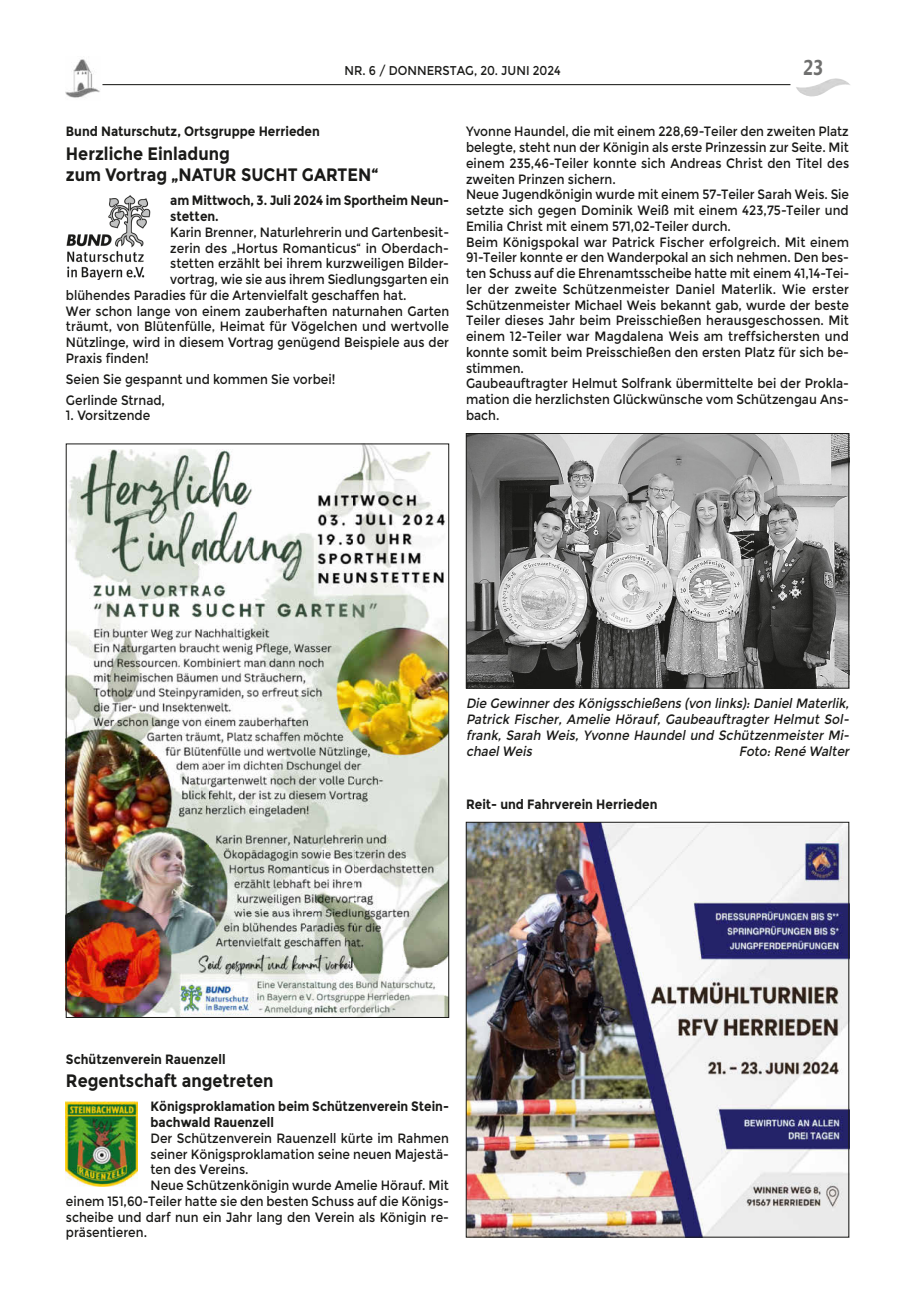
<style>
.page{position:relative;width:915px;height:1297px;background:#fff}
.page>*{position:absolute;margin:0;border:0;box-sizing:border-box;transform-origin:0 0}
.t1{font:700 22.5px "Flora Itc T";color:#6f6f6e;scale:.8 1}
.t2{font:700 18px/21px "Montserrat";color:#1a1a18;scale:.9 1}
.t3{font:13.5px/15.8px "Montserrat";color:#1a1a18;scale:.9 1}
.t4{font:700 13.5px/15.8px "Montserrat";color:#1a1a18;scale:.9 1}
.t5{font:italic 13.5px/15.8px "Montserrat";color:#1a1a18;text-align:justify;scale:.9 1}
.t6{font:12.75px "Montserrat";color:#1a1a18;scale:.9 1}
</style>
<div class="page">
<img style="left:796px;top:78px;width:54px;height:18px">
<hr style="left:102px;top:84px;width:688px;height:1px;background:#1a1a18">
<img style="left:66px;top:59px;width:34px;height:39px">
<img style="left:68px;top:446px;width:379px;height:570px">
<img style="left:66px;top:1101px;width:72px;height:85px">
<img style="left:66px;top:195px;width:85px;height:85px">
<img style="left:468px;top:435px;width:378px;height:251px">
<div style="left:466px;top:433px;width:382px;height:255px;border:1px solid #1a1a18"></div>
<img style="left:468px;top:824px;width:378px;height:411px">
<div style="left:466px;top:822px;width:382px;height:415px;border:1px solid #1a1a18"></div>
<p class="t6" style="left:344px;top:63px;width:242px">NR. 6 / DONNERSTAG, 20. JUNI 2024</p>
<h1 class="t1" style="left:803px;top:55px;width:26px">23</h1>
<p class="t4" style="left:66px;top:124px;width:283px">Bund Naturschutz, Ortsgruppe Herrieden</p>
<h2 class="t2" style="left:66px;top:143px;width:348px">Herzliche Einladung<br>zum Vortrag „NATUR SUCHT GARTEN“</h2>
<p class="t4" style="left:170px;top:193px;width:311px">am Mittwoch, 3. Juli 2024 im Sportheim Neun&shy;stetten.</p>
<p class="t3" style="left:170px;top:224px;width:311px">Karin Brenner, Naturlehrerin und Gartenbesit-</p>
<p class="t3" style="left:170px;top:240px;width:311px">zerin des „Hortus Romanticus“ in Oberdach-</p>
<p class="t3" style="left:170px;top:256px;width:311px">stetten erzählt bei ihrem kurzweiligen Bilder-</p>
<p class="t3" style="left:170px;top:272px;width:311px">vortrag, wie sie aus ihrem Siedlungsgarten ein</p>
<p class="t3" style="left:66px;top:287px;width:380px">blühendes Paradies für die Artenvielfalt geschaffen hat.</p>
<p class="t3" style="left:66px;top:303px;width:427px">Wer schon lange von einem zauberhaften naturnahen Garten</p>
<p class="t3" style="left:66px;top:319px;width:427px">träumt, von Blütenfülle, Heimat für Vögelchen und wertvolle</p>
<p class="t3" style="left:66px;top:335px;width:427px">Nützlinge, wird in diesem Vortrag genügend Beispiele aus der</p>
<p class="t3" style="left:66px;top:350px;width:93px">Praxis finden!</p>
<p class="t3" style="left:66px;top:369px;width:301px;line-height:20.9px">Seien Sie gespannt und kommen Sie vorbei!<br>Gerlinde Strnad,</p>
<p class="t3" style="left:66px;top:408px;width:95px">1. Vorsitzende</p>
<p class="t3" style="left:466px;top:124px;width:427px">Yvonne Haundel, die mit einem 228,69-Teiler den zweiten Platz belegte, steht nun der Königin als erste Prinzessin zur Seite. Mit einem 235,46-Teiler konnte sich Andreas Christ den Titel des zweiten Prinzen sichern.<br>Neue Jugendkönigin wurde mit einem 57-Teiler Sarah Weis. Sie setzte sich gegen Dominik Weiß mit einem 423,75-Teiler und Emilia Christ mit einem 571,02-Teiler durch.<br>Beim Königspokal war Patrick Fischer erfolgreich. Mit einem 91-Teiler konnte er den Wanderpokal an sich nehmen. Den bes&shy;ten Schuss auf die Ehrenamtsscheibe hatte mit einem 41,14-Tei&shy;ler der zweite Schützenmeister Daniel Materlik. Wie erster Schützenmeister Michael Weis bekannt gab, wurde der beste Teiler dieses Jahr beim Preisschießen herausgeschossen. Mit einem 12-Teiler war Magdalena Weis am treffsichersten und konnte somit beim Preisschießen den ersten Platz für sich be&shy;stimmen.<br>Gaubeauftragter Helmut Solfrank übermittelte bei der Prokla&shy;mation die herzlichsten Glückwünsche vom Schützengau Ans&shy;bach.</p>
<p class="t5" style="left:466px;top:696px;width:430px">Die Gewinnerdes Königsschießens (von links):DanielMaterlik, Patrick Fischer, Amelie Hörauf, Gaubeauftragter Helmut Sol&shy;frank, Sarah Weis, Yvonne Haundel und Schützenmeister Mi&shy;chaelWeis</p>
<p class="t5" style="left:738px;top:743px;width:127px">Foto:René Walter</p>
<p class="t4" style="left:466px;top:796px;width:214px">Reit- und Fahrverein Herrieden</p>
<p class="t4" style="left:66px;top:1051px;width:179px">Schützenverein Rauenzell</p>
<h2 class="t2" style="left:66px;top:1070px;width:232px">Regentschaft angetreten</h2>
<p class="t4" style="left:150px;top:1099px;width:333px">Königsproklamation beim Schützenverein Stein&shy;bachwald Rauenzell</p>
<p class="t3" style="left:150px;top:1130px;width:333px">Der Schützenverein Rauenzell kürte im Rahmen</p>
<p class="t3" style="left:150px;top:1146px;width:333px">seiner Königsproklamation seine neuen Majestä-</p>
<p class="t3" style="left:150px;top:1162px;width:110px">ten des Vereins.</p>
<p class="t3" style="left:150px;top:1178px;width:333px">Neue Schützenkönigin wurde Amelie Hörauf. Mit</p>
<p class="t3" style="left:66px;top:1193px;width:427px">einem 151,60-Teiler hatte sie den besten Schuss auf die Königs-</p>
<p class="t3" style="left:66px;top:1209px;width:427px">scheibe und darf nun ein Jahr lang den Verein als Königin re-</p>
<p class="t3" style="left:66px;top:1225px;width:92px">präsentieren.</p>
</div>
